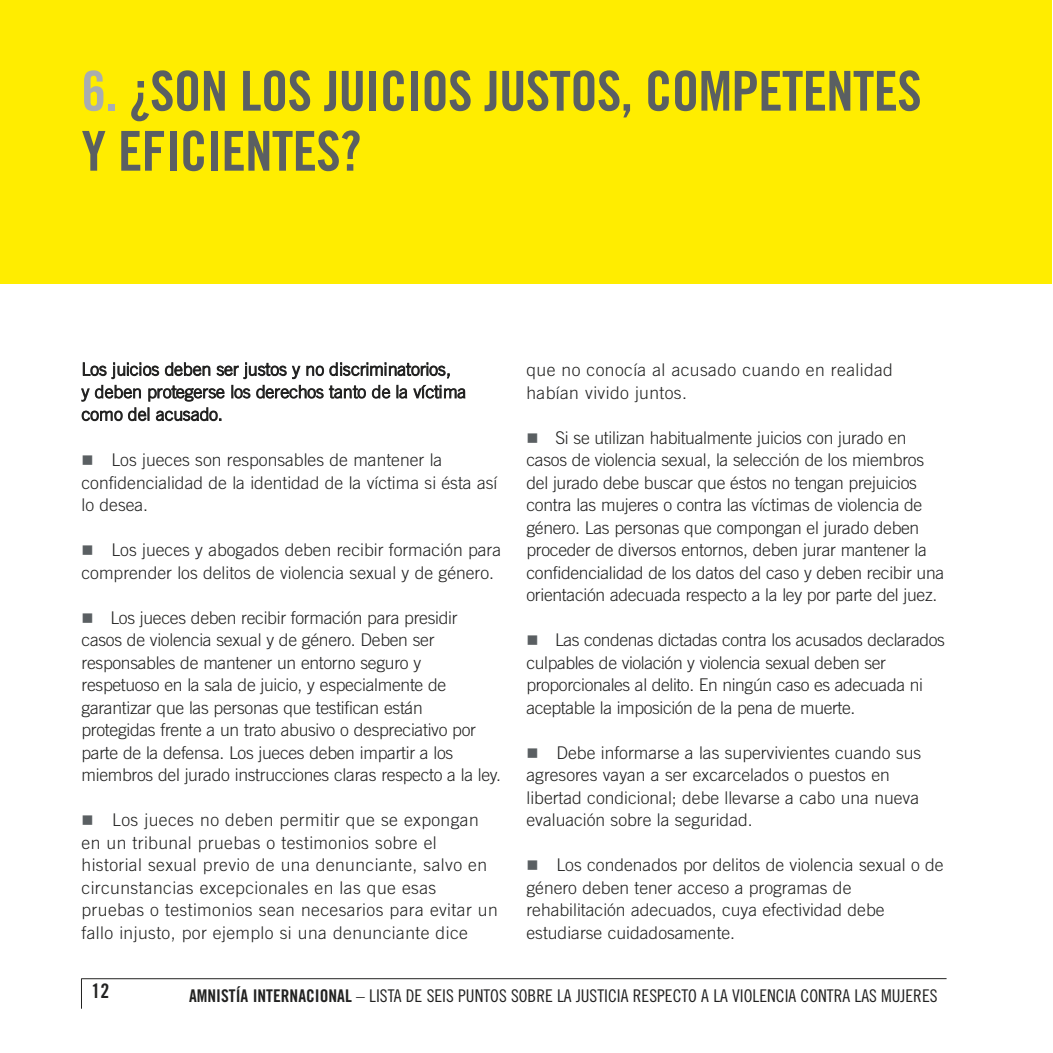
<style>
.page{position:relative;width:1053px;height:1053px;background:#fff}
.page>*{position:absolute;margin:0;border:0;box-sizing:border-box;transform-origin:0 0}
.t1{font:55px/60px "Amnesty Trade Gothic Bd Cn 20";letter-spacing:-.015em;color:#5a5f62}
.t2{font:20px "Amnesty Trade Gothic Bd Cn 20";color:#222221}
.t3{font:300 17.5px/22.5px "Amnesty Trade Gothic";letter-spacing:-.015em;color:#222221}
.t4{font:300 17.5px/22.5px "Amnesty Trade Gothic";letter-spacing:.02em;color:#222221}
.t5{font:17.5px "Amnesty Trade Gothic Cn 18";color:#222221}
.s1{color:#a9adb0}
.s2{font-family:"Amnesty Trade Gothic Bd Cn 20"}
</style>
<div class="page">
<hr style="left:81px;top:978px;width:865px;height:1px;background:#222221">
<hr style="left:81px;top:978px;width:1px;height:30px;background:#222221">
<div style="left:0;top:0;width:1052px;height:283px;background:#ffed00"></div>
<h1 class="t1" style="left:81px;top:61px;width:841px"><span class="s1">6.</span> ¿SON LOS JUICIOS JUSTOS, COMPETENTES<br>Y EFICIENTES?</h1>
<p class="t3" style="left:82px;top:358px;width:386px">Los juicios deben ser justos y no discriminatorios,<br>y deben protegerse los derechos tanto de la víctima como del acusado.</p>
<p class="t3" style="left:81px;top:448px;width:417px;text-indent:30px">Los jueces son responsables de mantener la confidencialidad de la identidad de la víctima si ésta así lo desea.</p>
<p class="t3" style="left:81px;top:538px;width:421px;text-indent:30px">Los jueces y abogados deben recibir formación para comprender los delitos de violencia sexual y de género.</p>
<p class="t3" style="left:81px;top:606px;width:421px;text-indent:29px">Los jueces deben recibir formación para presidir casos de violencia sexual y de género. Deben ser responsables de mantener un entorno seguro y respetuoso en la sala de juicio, y especialmente de garantizar que las personas que testifican están protegidas frente a un trato abusivo o despreciativo por parte de la defensa. Los jueces deben impartir a los miembros del jurado instrucciones claras respecto a la ley.</p>
<p class="t4" style="left:81px;top:808px;width:418px;text-indent:31px">Los jueces no deben permitir que se expongan en un tribunal pruebas o testimonios sobre el historial sexual previo de una denunciante, salvo en circunstancias excepcionales en las que esas pruebas o testimonios sean necesarios para evitar un fallo injusto, por ejemplo si una denunciante dice</p>
<p class="t4" style="left:526px;top:358px;width:368px">que no conocía al acusado cuando en realidad habían vivido juntos.</p>
<p class="t3" style="left:526px;top:426px;width:419px;text-indent:29px">Si se utilizan habitualmente juicios con jurado en casos de violencia sexual, la selección de los miembros del jurado debe buscar que éstos no tengan prejuicios contra las mujeres o contra las víctimas de violencia de género. Las personas que compongan el jurado deben proceder de diversos entornos, deben jurar mantener la confidencialidad de los datos del caso y deben recibir una orientación adecuada respecto a la ley por parte del juez.</p>
<p class="t3" style="left:526px;top:628px;width:420px;text-indent:29px">Las condenas dictadas contra los acusados declarados culpables de violación y violencia sexual deben ser proporcionales al delito. En ningún caso es adecuada ni aceptable la imposición de la pena de muerte.</p>
<p class="t3" style="left:526px;top:741px;width:396px;text-indent:30px">Debe informarse a las supervivientes cuando sus agresores vayan a ser excarcelados o puestos en libertad condicional; debe llevarse a cabo una nueva evaluación sobre la seguridad.</p>
<p class="t3" style="left:526px;top:853px;width:419px;text-indent:30px">Los condenados por delitos de violencia sexual o de género deben tener acceso a programas de rehabilitación adecuados, cuya efectividad debe estudiarse cuidadosamente.</p>
<p class="t2" style="left:91px;top:978px;width:19px">12</p>
<p class="t5" style="left:189px;top:985px;width:750px"><span class="s2">AMNISTÍA INTERNACIONAL</span> – LISTA DE SEIS PUNTOS SOBRE LA JUSTICIA RESPECTO A LA VIOLENCIA CONTRA LAS MUJERES</p>
</div>
